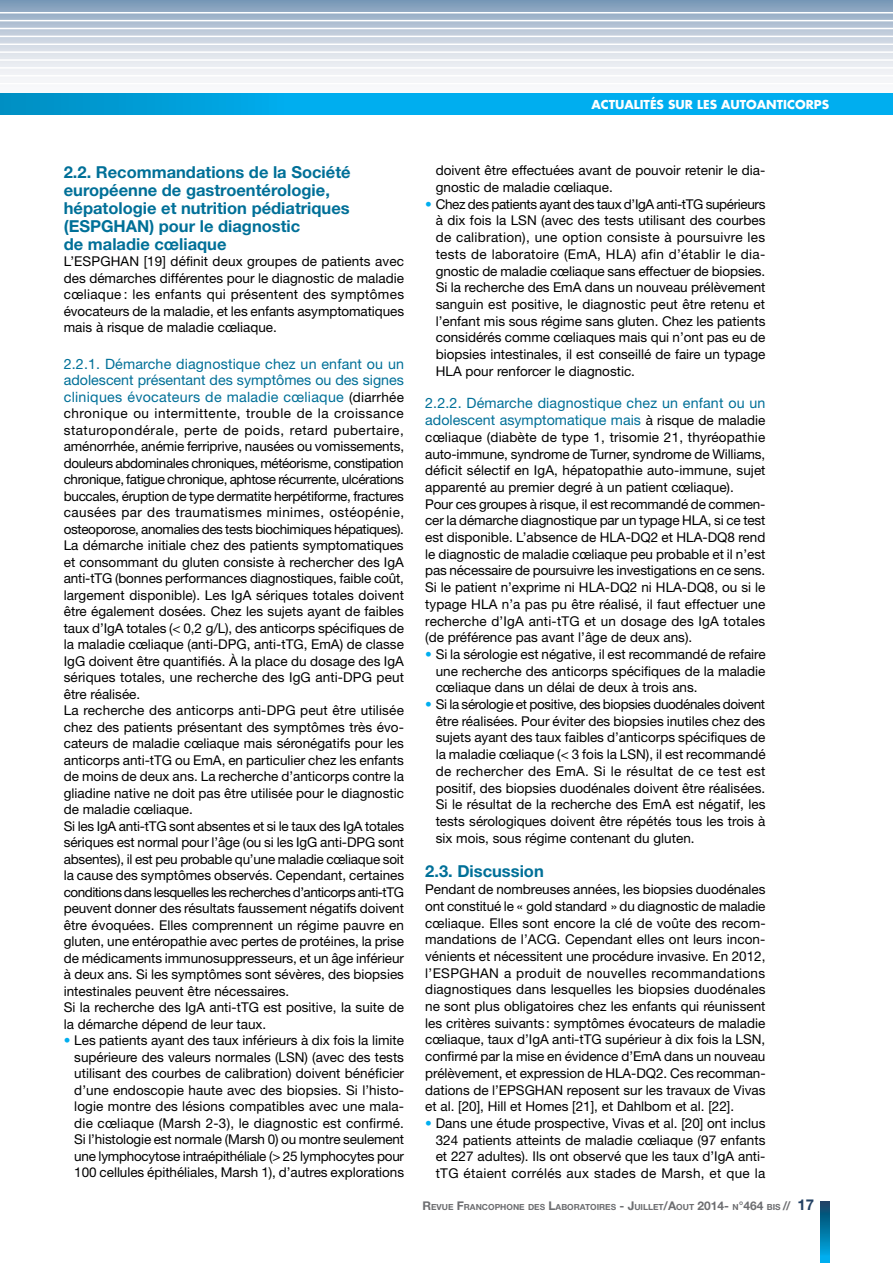
<style>
.page{position:relative;width:893px;height:1263px;background:#fff}
.page>*{position:absolute;margin:0;border:0;box-sizing:border-box;transform-origin:0 0}
.t1{font:700 16.5px/18px "Helvetica Neue LT Std";color:#007098}
.t2{font:14.25px/16px "Helvetica Neue LT Std";letter-spacing:.01em;color:#007098;text-align:justify}
.t3{font:13.5px/16.5px "Helvetica Neue LT Std";color:#000;text-align:justify}
.t4{font:700 12px "Futura Std";color:#fff}
.t5{font:700 8.4px "Helvetica Neue LT Std";color:#6d6e71}
.s1{font-size:13.5px;color:#000}
.s2{color:#00aeef}
.s3{font-size:12px}
.s4{font-size:15px;color:#224164}
</style>
<div class="page">
<svg style="left:0;top:0;width:893px;height:94px"></svg>
<hr style="left:0;top:12px;width:893px;height:2px;background:#fff">
<hr style="left:0;top:28px;width:893px;height:1px;background:#fff">
<hr style="left:0;top:44px;width:893px;height:1px;background:#fff">
<hr style="left:0;top:59px;width:893px;height:2px;background:#fff">
<hr style="left:0;top:75px;width:893px;height:2px;background:#fff">
<hr style="left:0;top:20px;width:893px;height:1px;background:#fff">
<hr style="left:0;top:36px;width:893px;height:1px;background:#fff">
<hr style="left:0;top:51px;width:893px;height:2px;background:#fff">
<hr style="left:0;top:67px;width:893px;height:2px;background:#fff">
<hr style="left:0;top:83px;width:893px;height:1px;background:#fff">
<svg style="left:0;top:94px;width:893px;height:21px;background:#00a8e7"></svg>
<svg style="left:820px;top:1201px;width:9px;height:62px"></svg>
<p class="t4" style="left:591px;top:97px;width:239px">ACTUALITÉS SUR LES AUTOANTICORPS</p>
<p class="t1" style="left:64px;top:162px;width:288px">2.2. Recommandations de la Société européenne de gastroentérologie, hépatologie et nutrition pédiatriques (ESPGHAN) pour le diagnostic<br>de maladie cœliaque</p>
<p class="t3" style="left:64px;top:253px;width:342px">L’ESPGHAN [19] définit deux groupes de patients avec des démarches différentes pour le diagnostic de maladie cœliaque : les enfants qui présentent des symptômes évocateurs de la maladie, et les enfants asymptomatiques mais à risque de maladie cœliaque.</p>
<p class="t2" style="left:64px;top:356px;width:342px">2.2.1. Démarche diagnostique chez un enfant ou un adolescent présentant des symptômes ou des signes cliniques évocateurs de maladie cœliaque <span class="s1">(diarrhée</span></p>
<p class="t3" style="left:64px;top:405px;width:342px;text-align:left">chronique ou intermittente, trouble de la croissance staturopondérale, perte de poids, retard pubertaire, aménorrhée, anémie ferriprive, nausées ou vomissements, douleurs abdominales chroniques, météorisme, constipation chronique, fatigue chronique, aphtose récurrente, ulcérations buccales, éruption de type dermatite herpétiforme, fractures causées par des traumatismes minimes, ostéopénie, osteoporose, anomalies des tests biochimiques hépatiques).<br>La démarche initiale chez des patients symptomatiques et consommant du gluten consiste à rechercher des IgA anti-tTG (bonnes performances diagnostiques, faible coût, largement disponible). Les IgA sériques totales doivent être également dosées. Chez les sujets ayant de faibles taux d’IgA totales (&lt; 0,2 g/L), des anticorps spécifiques de la maladie cœliaque (anti-DPG, anti-tTG, EmA) de classe IgG doivent être quantifiés. À la place du dosage des IgA sériques totales, une recherche des IgG anti-DPG peut être réalisée.<br>La recherche des anticorps anti-DPG peut être utilisée chez des patients présentant des symptômes très évo&shy;cateurs de maladie cœliaque mais séronégatifs pour les anticorps anti-tTG ou EmA, en particulier chez les enfants de moins de deux ans. La recherche d’anticorps contre la gliadine native ne doit pas être utilisée pour le diagnostic de maladie cœliaque.<br>Si les IgA anti-tTG sont absentes et si le taux des IgA totales sériques est normal pour l’âge (ou si les IgG anti-DPG sont absentes), il est peu probable qu’une maladie cœliaque soit la cause des symptômes observés. Cependant, certaines conditions dans lesquelles les recherches d’anticorps anti-tTG peuvent donner des résultats faussement négatifs doivent être évoquées. Elles comprennent un régime pauvre en gluten, une entéropathie avec pertes de protéines, la prise de médicaments immunosuppresseurs, et un âge inférieur à deux ans. Si les symptômes sont sévères, des biopsies intestinales peuvent être nécessaires.<br>Si la recherche des IgA anti-tTG est positive, la suite de la démarche dépend de leur taux.</p>
<p class="t3" style="left:74px;top:1032px;width:331px;text-indent:-11px"><span class="s2">•</span> Les patients ayant des taux inférieurs à dix fois la limite supérieure des valeurs normales (LSN) (avec des tests utilisant des courbes de calibration) doivent bénéficier d’une endoscopie haute avec des biopsies. Si l’histo&shy;logie montre des lésions compatibles avec une mala&shy;die cœliaque (Marsh 2-3), le diagnostic est confirmé.<br>Si l’histologie est normale (Marsh 0) ou montre seulement une lymphocytose intraépithéliale (&gt; 25 lymphocytes pour 100 cellules épithéliales, Marsh 1), d’autres explorations</p>
<p class="t3" style="left:436px;top:162px;width:331px">doivent être effectuées avant de pouvoir retenir le dia&shy;gnostic de maladie cœliaque.</p>
<p class="t3" style="left:436px;top:195px;width:331px;text-indent:-11px"><span class="s2">•</span> Chez des patients ayant des taux d’IgA anti-tTG supérieurs à dix fois la LSN (avec des tests utilisant des courbes de calibration), une option consiste à poursuivre les tests de laboratoire (EmA, HLA) afin d’établir le dia&shy;gnostic de maladie cœliaque sans effectuer de biopsies.<br>Si la recherche des EmA dans un nouveau prélèvement sanguin est positive, le diagnostic peut être retenu et l’enfant mis sous régime sans gluten. Chez les patients considérés comme cœliaques mais qui n’ont pas eu de biopsies intestinales, il est conseillé de faire un typage HLA pour renforcer le diagnostic.</p>
<p class="t2" style="left:425px;top:395px;width:342px;line-height:16.6px">2.2.2. Démarche diagnostique chez un enfant ou un adolescent asymptomatique mais <span class="s1">à risque de maladie</span></p>
<p class="t3" style="left:425px;top:428px;width:342px;text-align:left">cœliaque (diabète de type 1, trisomie 21, thyréopathie auto-immune, syndrome de Turner, syndrome de Williams, déficit sélectif en IgA, hépatopathie auto-immune, sujet apparenté au premier degré à un patient cœliaque).<br>Pour ces groupes à risque, il est recommandé de commen&shy;cer la démarche diagnostique par un typage HLA, si ce test est disponible. L’absence de HLA-DQ2 et HLA-DQ8 rend le diagnostic de maladie cœliaque peu probable et il n’est pas nécessaire de poursuivre les investigations en ce sens.<br>Si le patient n’exprime ni HLA-DQ2 ni HLA-DQ8, ou si le typage HLA n’a pas pu être réalisé, il faut effectuer une recherche d’IgA anti-tTG et un dosage des IgA totales (de préférence pas avant l’âge de deux ans).</p>
<p class="t3" style="left:436px;top:646px;width:331px;text-indent:-11px"><span class="s2">•</span> Si la sérologie est négative, il est recommandé de refaire une recherche des anticorps spécifiques de la maladie cœliaque dans un délai de deux à trois ans.</p>
<p class="t3" style="left:436px;top:696px;width:331px;text-indent:-11px"><span class="s2">•</span> Si la sérologie et positive, des biopsies duodénales doivent être réalisées. Pour éviter des biopsies inutiles chez des sujets ayant des taux faibles d’anticorps spécifiques de la maladie cœliaque (&lt; 3 fois la LSN), il est recommandé de rechercher des EmA. Si le résultat de ce test est positif, des biopsies duodénales doivent être réalisées.<br>Si le résultat de la recherche des EmA est négatif, les tests sérologiques doivent être répétés tous les trois à six mois, sous régime contenant du gluten.</p>
<p class="t1" style="left:425px;top:862px;width:120px">2.3. Discussion</p>
<p class="t3" style="left:425px;top:881px;width:342px">Pendant de nombreuses années, les biopsies duodénales ont constitué le « gold standard » du diagnostic de maladie cœliaque. Elles sont encore la clé de voûte des recom&shy;mandations de l’ACG. Cependant elles ont leurs incon&shy;vénients et nécessitent une procédure invasive. En 2012, l’ESPGHAN a produit de nouvelles recommandations diagnostiques dans lesquelles les biopsies duodénales ne sont plus obligatoires chez les enfants qui réunissent les critères suivants : symptômes évocateurs de maladie cœliaque, taux d’IgA anti-tTG supérieur à dix fois la LSN, confirmé par la mise en évidence d’EmA dans un nouveau prélèvement, et expression de HLA-DQ2. Ces recomman&shy;dations de l’EPSGHAN reposent sur les travaux de Vivas et al. [20], Hill et Homes [21], et Dahlbom et al. [22].</p>
<p class="t3" style="left:436px;top:1114px;width:331px;text-indent:-11px"><span class="s2">•</span> Dans une étude prospective, Vivas et al. [20] ont inclus 324 patients atteints de maladie cœliaque (97 enfants et 227 adultes). Ils ont observé que les taux d’IgA anti&shy;tTG étaient corrélés aux stades de Marsh, et que la</p>
<p class="t5" style="left:422px;top:1202px;width:393px"><span class="s3">R</span>EVUE <span class="s3">F</span>RANCOPHONE DES <span class="s3">L</span>ABORATOIRES <span class="s3">- J</span>UILLET<span class="s3">/A</span>OUT <span class="s3">2014-</span> N<span class="s3">°464</span> BIS <span class="s3">//</span> <span class="s4">17</span></p>
</div>
